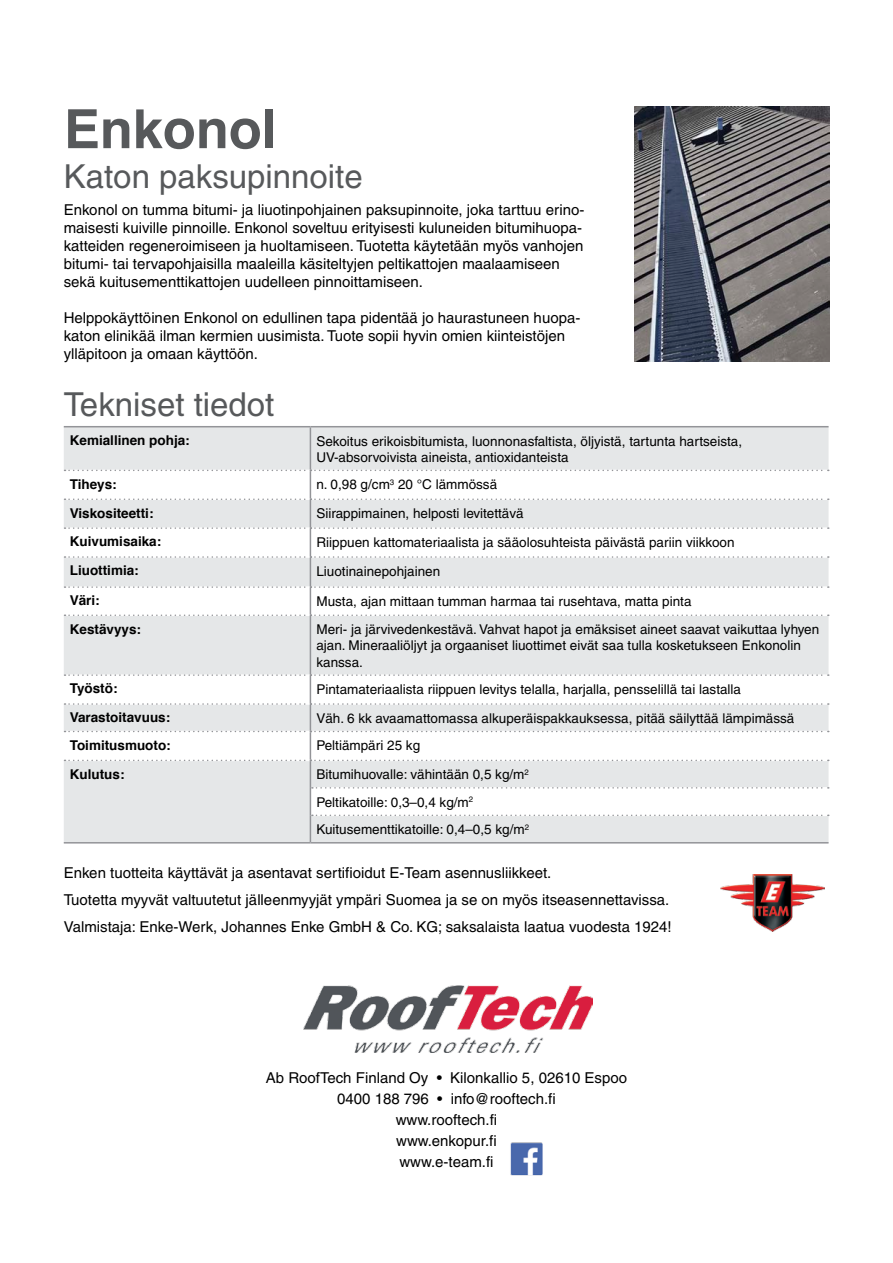
<style>
.page{position:relative;width:893px;height:1263px;background:#fff}
.page>*{position:absolute;margin:0;border:0;box-sizing:border-box;transform-origin:0 0}
.t1{font:700 54px "Helvetica";color:#57595b}
.t2{font:33px "Helvetica";color:#57595b}
.t3{font:15px/18px "Helvetica";color:#000}
.t4{font:13.5px/16.2px "Helvetica";color:#000}
.t5{font:700 13.5px "Helvetica";color:#000}
</style>
<div class="page">
<img style="left:510px;top:1142px;width:33px;height:34px">
<img style="left:304px;top:985px;width:289px;height:67px">
<img style="left:720px;top:875px;width:105px;height:57px">
<img style="left:635px;top:106px;width:194px;height:256px">
<div style="left:64px;top:427px;width:764px;height:415px;background:#e5e7e8"></div>
<hr style="left:64px;top:426px;width:246px;height:1px;background:#939498">
<hr style="left:310px;top:426px;width:518px;height:1px;background:#939498">
<hr style="left:310px;top:427px;width:1px;height:43px;background:#939498">
<hr style="left:310px;top:616px;width:1px;height:58px;background:#939498">
<hr style="left:64px;top:842px;width:246px;height:1px;background:#939498">
<hr style="left:310px;top:842px;width:518px;height:1px;background:#939498">
<svg style="left:65px;top:470px;width:764px;height:146px"></svg>
<svg style="left:65px;top:674px;width:764px;height:168px"></svg>
<h1 class="t1" style="left:64px;top:86px;width:215px">Enkonol</h1>
<h2 class="t2" style="left:64px;top:157px;width:301px">Katon paksupinnoite</h2>
<p class="t3" style="left:64px;top:200px;width:522px">Enkonol on tumma bitumi- ja liuotinpohjainen paksupinnoite, joka tarttuu erino&shy;maisesti kuiville pinnoille. Enkonol soveltuu erityisesti kuluneiden bitumihuopa&shy;katteiden regeneroimiseen ja huoltamiseen. Tuotetta käytetään myös vanhojen bitumi- tai tervapohjaisilla maaleilla käsiteltyjen peltikattojen maalaamiseen sekä kuitusementtikattojen uudelleen pinnoittamiseen.</p>
<p class="t3" style="left:64px;top:308px;width:518px">Helppokäyttöinen Enkonol on edullinen tapa pidentää jo haurastuneen huopa&shy;katon elinikää ilman kermien uusimista. Tuote sopii hyvin omien kiinteistöjen ylläpitoon ja omaan käyttöön.</p>
<h2 class="t2" style="left:64px;top:385px;width:212px">Tekniset tiedot</h2>
<p class="t5" style="left:70px;top:429px;width:122px">Kemiallinen pohja:</p>
<p class="t4" style="left:316px;top:433px;width:427px">Sekoitus erikoisbitumista, luonnonasfaltista, öljyistä, tartunta hartseista,<br>UV-absorvoivista aineista, antioxidanteista</p>
<p class="t5" style="left:70px;top:473px;width:49px">Tiheys:</p>
<p class="t4" style="left:316px;top:476px;width:182px">n. 0,98 g/cm<sup>3</sup> 20 °C lämmössä</p>
<p class="t5" style="left:70px;top:502px;width:85px">Viskositeetti:</p>
<p class="t4" style="left:316px;top:505px;width:209px">Siirappimainen, helposti levitettävä</p>
<p class="t5" style="left:70px;top:531px;width:93px">Kuivumisaika:</p>
<p class="t4" style="left:316px;top:534px;width:420px">Riippuen kattomateriaalista ja sääolosuhteista päivästä pariin viikkoon</p>
<p class="t5" style="left:70px;top:560px;width:70px">Liuottimia:</p>
<p class="t4" style="left:316px;top:563px;width:125px">Liuotinainepohjainen</p>
<p class="t5" style="left:70px;top:590px;width:32px">Väri:</p>
<p class="t4" style="left:316px;top:593px;width:377px">Musta, ajan mittaan tumman harmaa tai rusehtava, matta pinta</p>
<p class="t5" style="left:70px;top:618px;width:73px">Kestävyys:</p>
<p class="t4" style="left:316px;top:621px;width:504px">Meri- ja järvivedenkestävä. Vahvat hapot ja emäksiset aineet saavat vaikuttaa lyhyen ajan. Mineraaliöljyt ja orgaaniset liuottimet eivät saa tulla kosketukseen Enkonolin kanssa.</p>
<p class="t5" style="left:70px;top:678px;width:49px">Työstö:</p>
<p class="t4" style="left:316px;top:681px;width:426px">Pintamateriaalista riippuen levitys telalla, harjalla, pensselillä tai lastalla</p>
<p class="t5" style="left:70px;top:707px;width:102px">Varastoitavuus:</p>
<p class="t4" style="left:316px;top:710px;width:480px">Väh. 6 kk avaamattomassa alkuperäispakkauksessa, pitää säilyttää lämpimässä</p>
<p class="t5" style="left:70px;top:734px;width:102px">Toimitusmuoto:</p>
<p class="t4" style="left:316px;top:738px;width:105px">Peltiämpäri 25 kg</p>
<p class="t5" style="left:70px;top:763px;width:56px">Kulutus:</p>
<p class="t4" style="left:316px;top:761px;width:214px;line-height:27.5px">Bitumihuovalle: vähintään 0,5 kg/m<sup>2<br></sup>Peltikatoille: 0,3–0,4 kg/m<sup>2<br></sup>Kuitusementtikatoille: 0,4–0,5 kg/m<sup>2</sup></p>
<p class="t3" style="left:64px;top:859px;width:609px;line-height:27px">Enken tuotteita käyttävät ja asentavat sertifioidut E-Team asennusliikkeet.<br>Tuotetta myyvät valtuutetut jälleenmyyjät ympäri Suomea ja se on myös itseasennettavissa.<br>Valmistaja: Enke-Werk, Johannes Enke GmbH &amp; Co. KG; saksalaista laatua vuodesta 1924!</p>
<p class="t3" style="left:266px;top:1067px;width:363px;line-height:21px;text-align:center">Ab RoofTech Finland Oy • Kilonkallio 5, 02610 Espoo<br>0400 188 796 • info@rooftech.fi<br>www.rooftech.fi<br>www.enkopur.fi<br>www.e-team.fi</p>
</div>
